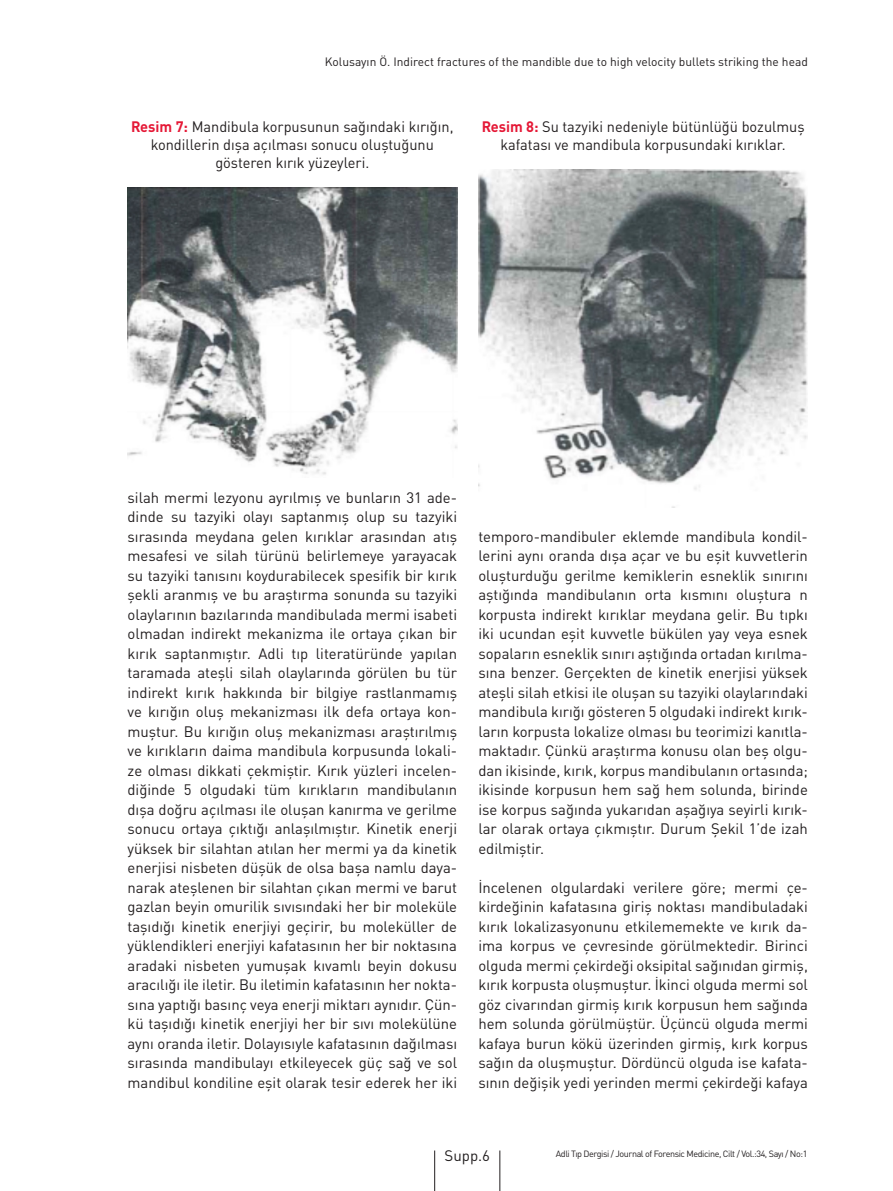
<style>
.page{position:relative;width:893px;height:1191px;background:#fff}
.page>*{position:absolute;margin:0;border:0;box-sizing:border-box;transform-origin:0 0}
.Metin{font:15px/19.5px "DIN Pro";color:#231f20;text-align:justify}
.t1{font:12px "DIN Pro";color:#231f20}
.t2{font:9px "DIN Pro";letter-spacing:-.045em;color:#231f20}
.s1{font-weight:700;color:#e51836}
</style>
<div class="page">
<hr style="left:434px;top:1150px;width:1px;height:41px;background:#231f20">
<hr style="left:500px;top:1150px;width:1px;height:41px;background:#231f20">
<img style="left:128px;top:187px;width:329px;height:288px">
<img style="left:478px;top:169px;width:330px;height:338px">
<p class="t1" style="left:325px;top:53px;width:485px">Kolusayın Ö. Indirect fractures of the mandible due to high velocity bullets striking the head</p>
<p class="Metin" style="left:131px;top:116px;width:324px;line-height:18px;text-align:center"><span class="s1">Resim 7:</span> Mandibula korpusunun sağındaki kırığın, kondillerin dışa açılması sonucu oluştuğunu gösteren kırık yüzeyleri.</p>
<p class="Metin" style="left:482px;top:116px;width:324px;line-height:18px;text-align:center"><span class="s1">Resim 8:</span> Su tazyiki nedeniyle bütünlüğü bozulmuş kafatası ve mandibula korpusundaki kırıklar.</p>
<p class="Metin" style="left:128px;top:486px;width:331px">silah mermi lezyonu ayrılmış ve bunların 31 ade&shy;dinde su tazyiki olayı saptanmış olup su tazyiki sırasında meydana gelen kırıklar arasından atış mesafesi ve silah türünü belirlemeye yarayacak su tazyiki tanısını koydurabilecek spesifik bir kırık şekli aranmış ve bu araştırma sonunda su tazyiki olaylarının bazılarında mandibulada mermi isabeti olmadan indirekt mekanizma ile ortaya çıkan bir kırık saptanmıştır. Adli tıp literatüründe yapılan taramada ateşli silah olaylarında görülen bu tür indirekt kırık hakkında bir bilgiye rastlanmamış ve kırığın oluş mekanizması ilk defa ortaya kon&shy;muştur. Bu kırığın oluş mekanizması araştırılmış ve kırıkların daima mandibula korpusunda lokali&shy;ze olması dikkati çekmiştir. Kırık yüzleri incelen&shy;diğinde 5 olgudaki tüm kırıkların mandibulanın dışa doğru açılması ile oluşan kanırma ve gerilme sonucu ortaya çıktığı anlaşılmıştır. Kinetik enerji yüksek bir silahtan atılan her mermi ya da kinetik enerjisi nisbeten düşük de olsa başa namlu daya&shy;narak ateşlenen bir silahtan çıkan mermi ve barut gazlan beyin omurilik sıvısındaki her bir moleküle taşıdığı kinetik enerjiyi geçirir, bu moleküller de yüklendikleri enerjiyi kafatasının her bir noktasına aradaki nisbeten yumuşak kıvamlı beyin dokusu aracılığı ile iletir. Bu iletimin kafatasının her nokta&shy;sına yaptığı basınç veya enerji miktarı aynıdır. Çün&shy;kü taşıdığı kinetik enerjiyi her bir sıvı molekülüne aynı oranda iletir. Dolayısıyle kafatasının dağılması sırasında mandibulayı etkileyecek güç sağ ve sol mandibul kondiline eşit olarak tesir ederek her iki</p>
<p class="Metin" style="left:478px;top:525px;width:331px">temporo-mandibuler eklemde mandibula kondil&shy;lerini aynı oranda dışa açar ve bu eşit kuvvetlerin oluşturduğu gerilme kemiklerin esneklik sınırını aştığında mandibulanın orta kısmını oluştura n korpusta indirekt kırıklar meydana gelir. Bu tıpkı iki ucundan eşit kuvvetle bükülen yay veya esnek sopaların esneklik sınırı aştığında ortadan kırılma&shy;sına benzer. Gerçekten de kinetik enerjisi yüksek ateşli silah etkisi ile oluşan su tazyiki olaylarındaki mandibula kırığı gösteren 5 olgudaki indirekt kırık&shy;ların korpusta lokalize olması bu teorimizi kanıtla&shy;maktadır. Çünkü araştırma konusu olan beş olgu&shy;dan ikisinde, kırık, korpus mandibulanın ortasında; ikisinde korpusun hem sağ hem solunda, birinde ise korpus sağında yukarıdan aşağıya seyirli kırık&shy;lar olarak ortaya çıkmıştır. Durum Şekil 1’de izah edilmiştir.</p>
<p class="Metin" style="left:478px;top:876px;width:331px">İncelenen olgulardaki verilere göre; mermi çe&shy;kirdeğinin kafatasına giriş noktası mandibuladaki kırık lokalizasyonunu etkilememekte ve kırık da&shy;ima korpus ve çevresinde görülmektedir. Birinci olguda mermi çekirdeği oksipital sağınıdan girmiş, kırık korpusta oluşmuştur. İkinci olguda mermi sol göz civarından girmiş kırık korpusun hem sağında hem solunda görülmüştür. Üçüncü olguda mermi kafaya burun kökü üzerinden girmiş, kırk korpus sağın da oluşmuştur. Dördüncü olguda ise kafata&shy;sının değişik yedi yerinden mermi çekirdeği kafaya</p>
<p class="Metin" style="left:445px;top:1144px;width:47px">Supp.6</p>
<p class="t2" style="left:556px;top:1146px;width:253px">Adli Tıp Dergisi / Journal of Forensic Medicine, Cilt / Vol.:34, Sayı / No:1</p>
</div>
